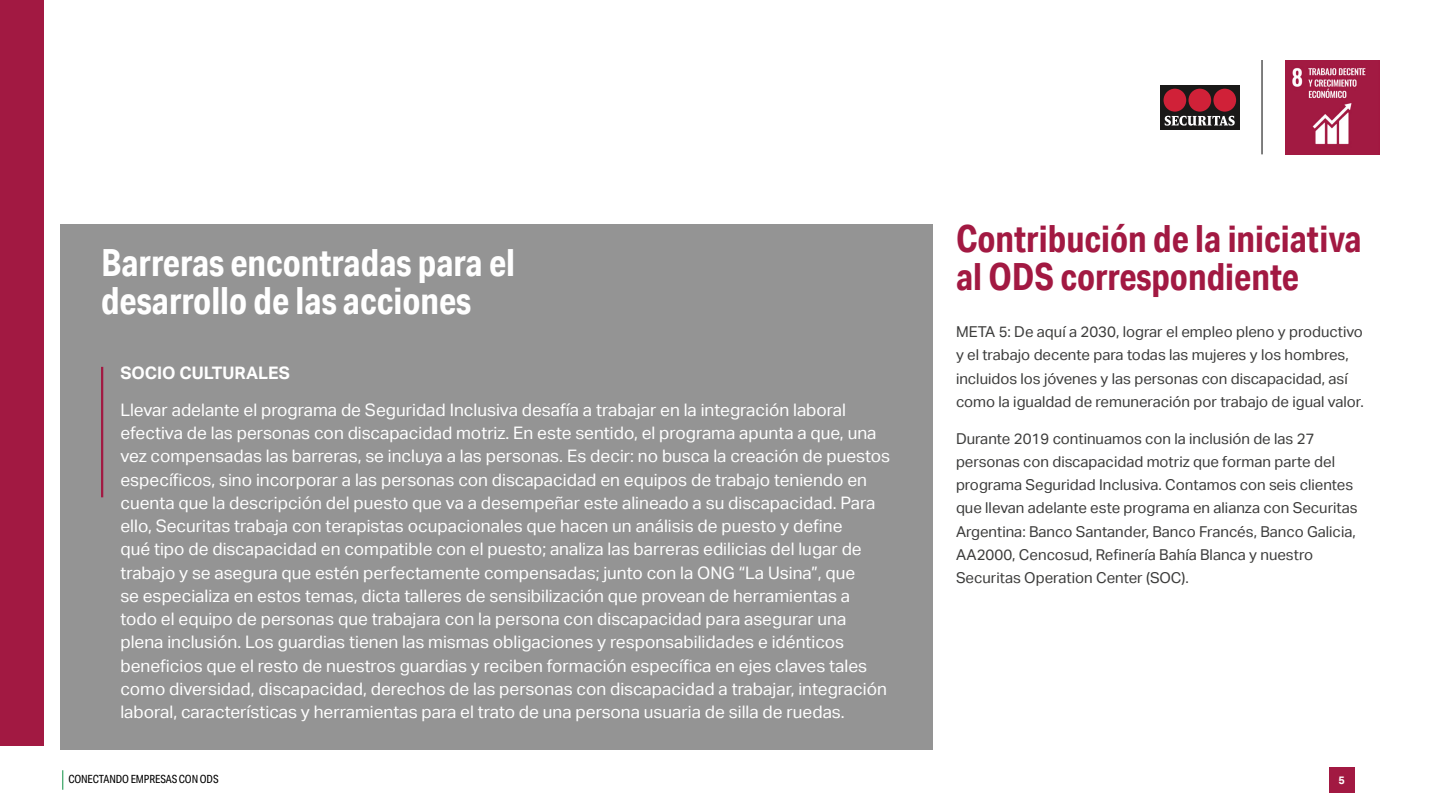
<style>
.page{position:relative;width:1440px;height:810px;background:#fff}
.page>*{position:absolute;margin:0;border:0;box-sizing:border-box;transform-origin:0 0}
.t1{font:700 37.5px/38.2px "Aktiv Grotesk Cd";color:#fff}
.t2{font:700 37.5px/38.2px "Aktiv Grotesk Cd";color:#a21942}
.t3{font:17.25px/23.2px "Aktiv Grotesk";color:#fff}
.t4{font:700 17.25px "Aktiv Grotesk";color:#fff}
.t5{font:15px/23.2px "Aktiv Grotesk";color:#3c3c3b}
.t6{font:11.25px "Aktiv Grotesk Cd";letter-spacing:-.01em;color:#000}
.t7{font:700 10.88px "Aktiv Grotesk";color:#fff}
</style>
<div class="page">
<svg style="left:62px;top:770px;width:1px;height:20px"></svg>
<div style="left:1329px;top:767px;width:25px;height:26px;background:#a21942"></div>
<img style="left:1285px;top:60px;width:95px;height:95px">
<hr style="left:1262px;top:60px;width:1px;height:94px;background:#000">
<div style="left:1160px;top:85px;width:80px;height:45px;background:#1a1918"></div>
<div style="left:1164px;top:89px;width:22px;height:23px;background:#d02138;border-radius:50%"></div>
<div style="left:1213px;top:89px;width:23px;height:23px;background:#d02138;border-radius:50%"></div>
<div style="left:1188px;top:89px;width:23px;height:23px;background:#d02138;border-radius:50%"></div>
<svg style="left:1165px;top:116px;width:70px;height:10px"></svg>
<div style="left:0;top:0;width:44px;height:746px;background:#a21942"></div>
<div style="left:60px;top:225px;width:872px;height:525px;background:#949494"></div>
<hr style="left:101px;top:367px;width:2px;height:130px;background:#a21942">
<p class="t1" style="left:101px;top:243px;width:416px">Barreras encontradas para el desarrollo de las acciones</p>
<p class="t4" style="left:120px;top:363px;width:171px">SOCIO CULTURALES</p>
<p class="t3" style="left:120px;top:398px;width:771px">Llevar adelante el programa de Seguridad Inclusiva desafía a trabajar en la integración laboral efectiva de las personas con discapacidad motriz. En este sentido, el programa apunta a que, una vez compensadas las barreras, se incluya a las personas. Es decir: no busca la creación de puestos específicos, sino incorporar a las personas con discapacidad en equipos de trabajo teniendo en cuenta que la descripción del puesto que va a desempeñar este alineado a su discapacidad. Para ello, Securitas trabaja con terapistas ocupacionales que hacen un análisis de puesto y define<br>qué tipo de discapacidad en compatible con el puesto; analiza las barreras edilicias del lugar de trabajo y se asegura que estén perfectamente compensadas; junto con la ONG “La Usina”, que<br>se especializa en estos temas, dicta talleres de sensibilización que provean de herramientas a todo el equipo de personas que trabajara con la persona con discapacidad para asegurar una plena inclusión. Los guardias tienen las mismas obligaciones y responsabilidades e idénticos beneficios que el resto de nuestros guardias y reciben formación específica en ejes claves tales como diversidad, discapacidad, derechos de las personas con discapacidad a trabajar, integración laboral, características y herramientas para el trato de una persona usuaria de silla de ruedas.</p>
<p class="t2" style="left:956px;top:219px;width:407px">Contribución de la iniciativa al ODS correspondiente</p>
<p class="t5" style="left:956px;top:320px;width:409px">META 5: De aquí a 2030, lograr el empleo pleno y productivo y el trabajo decente para todas las mujeres y los hombres, incluidos los jóvenes y las personas con discapacidad, así como la igualdad de remuneración por trabajo de igual valor.</p>
<p class="t5" style="left:956px;top:427px;width:403px">Durante 2019 continuamos con la inclusión de las 27 personas con discapacidad motriz que forman parte del programa Seguridad Inclusiva. Contamos con seis clientes que llevan adelante este programa en alianza con Securitas Argentina: Banco Santander, Banco Francés, Banco Galicia, AA2000, Cencosud, Refinería Bahía Blanca y nuestro Securitas Operation Center (SOC).</p>
<p class="t6" style="left:68px;top:773px;width:152px">CONECTANDO EMPRESAS CON ODS</p>
<p class="t7" style="left:1338px;top:774px;width:8px">5</p>
</div>
